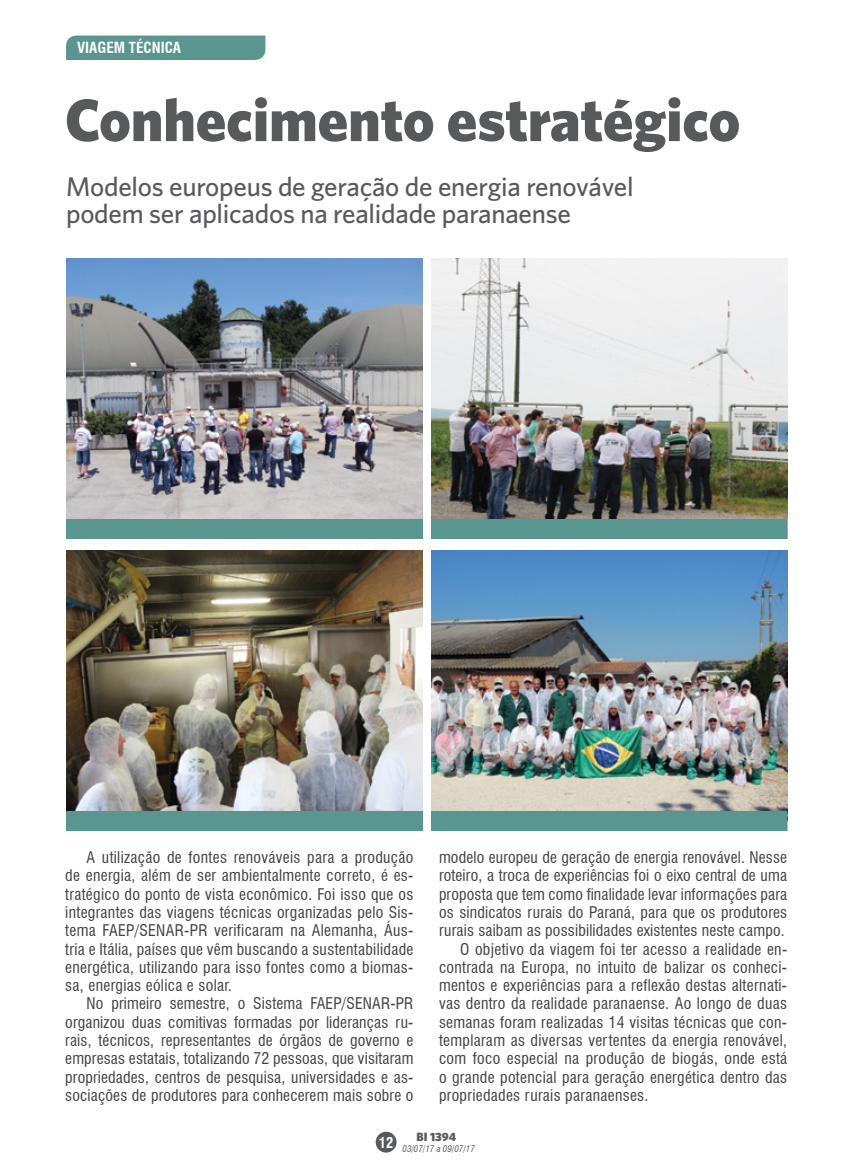
<style>
.page{position:relative;width:851px;height:1170px;background:#fff}
.page>*{position:absolute;margin:0;border:0;box-sizing:border-box;transform-origin:0 0}
.t1{font:900 60px "Whitney HTF";color:#58595b}
.t2{font:500 27px/27px "Whitney HTF";letter-spacing:-.01em;color:#58595b}
.t3{font:condensed 15.75px/18.3px "Swiss 721 BT";letter-spacing:.02em;color:#414042;text-align:justify}
.t4{font:700 condensed 15px "Swiss 721 BT";color:#fff}
.t5{font:700 condensed 14.4px "Swiss 721 BT";color:#fff}
.t6{font:900 12px "Whitney HTF";color:#58595b}
.t7{font:italic condensed 9px "Swiss 721 BT";color:#58595b}
</style>
<div class="page">
<div style="left:375px;top:1131px;width:21px;height:21px;background:#58595b;border-radius:50%"></div>
<div style="left:66px;top:36px;width:199px;height:24px;background:#59968f"></div>
<img style="left:67px;top:258px;width:356px;height:260px">
<img style="left:67px;top:550px;width:356px;height:261px">
<img style="left:431px;top:258px;width:356px;height:280px">
<img style="left:431px;top:550px;width:356px;height:280px">
<div style="left:67px;top:811px;width:356px;height:19px;background:#59968f"></div>
<div style="left:432px;top:811px;width:355px;height:19px;background:#59968f"></div>
<div style="left:67px;top:518px;width:356px;height:20px;background:#59968f"></div>
<div style="left:432px;top:518px;width:355px;height:20px;background:#59968f"></div>
<p class="t4" style="left:77px;top:38px;width:106px">VIAGEM TÉCNICA</p>
<h1 class="t1" style="left:65px;top:84px;width:676px">Conhecimento estratégico</h1>
<h2 class="t2" style="left:66px;top:172px;width:569px">Modelos europeus de geração de energia renovável podem ser aplicados na realidade paranaense</h2>
<p class="t3" style="left:65px;top:848px;width:349px;text-indent:21px">A utilização de fontes renováveis para a produção de energia, além de ser ambientalmente correto, é es&shy;tratégico do ponto de vista econômico. Foi isso que os integrantes das viagens técnicas organizadas pelo Sis&shy;tema FAEP/SENAR-PR verificaram na Alemanha, Áus&shy;tria e Itália, países que vêm buscando a sustentabilidade energética, utilizando para isso fontes como a biomas&shy;sa, energias eólica e solar.</p>
<p class="t3" style="left:65px;top:994px;width:349px;text-indent:21px">No primeiro semestre, o Sistema FAEP/SENAR-PR organizou duas comitivas formadas por lideranças ru&shy;rais, técnicos, representantes de órgãos de governo e empresas estatais, totalizando 72 pessoas, que visitaram propriedades, centros de pesquisa, universidades e as&shy;sociações de produtores para conhecerem mais sobre o</p>
<p class="t3" style="left:439px;top:848px;width:349px">modelo europeu de geração de energia renovável. Nesse</p>
<p class="t3" style="left:439px;top:866px;width:349px">roteiro, a troca de experiências foi o eixo central de uma</p>
<p class="t3" style="left:439px;top:884px;width:349px">proposta que tem como finalidade levar informações para</p>
<p class="t3" style="left:439px;top:902px;width:349px">os sindicatos rurais do Paraná, para que os produtores</p>
<p class="t3" style="left:439px;top:921px;width:347px">rurais saibam as possibilidades existentes neste campo.</p>
<p class="t3" style="left:460px;top:939px;width:328px">O objetivo da viagem foi ter acesso a realidade en-</p>
<p class="t3" style="left:439px;top:957px;width:349px">contrada na Europa, no intuito de balizar os conheci-</p>
<p class="t3" style="left:439px;top:976px;width:349px">mentos e experiências para a reflexão destas alternati-</p>
<p class="t3" style="left:439px;top:994px;width:349px">vas dentro da realidade paranaense. Ao longo de duas</p>
<p class="t3" style="left:439px;top:1012px;width:349px">semanas foram realizadas 14 visitas técnicas que con-</p>
<p class="t3" style="left:439px;top:1031px;width:349px">templaram as diversas vertentes da energia renovável,</p>
<p class="t3" style="left:439px;top:1049px;width:349px">com foco especial na produção de biogás, onde está</p>
<p class="t3" style="left:439px;top:1067px;width:349px">o grande potencial para geração energética dentro das</p>
<p class="t3" style="left:439px;top:1085px;width:211px">propriedades rurais paranaenses.</p>
<p class="t5" style="left:379px;top:1133px;width:16px">12</p>
<p class="t6" style="left:416px;top:1128px;width:41px">BI 1394</p>
<p class="t7" style="left:402px;top:1143px;width:74px">03/07/17 a 09/07/17</p>
</div>
